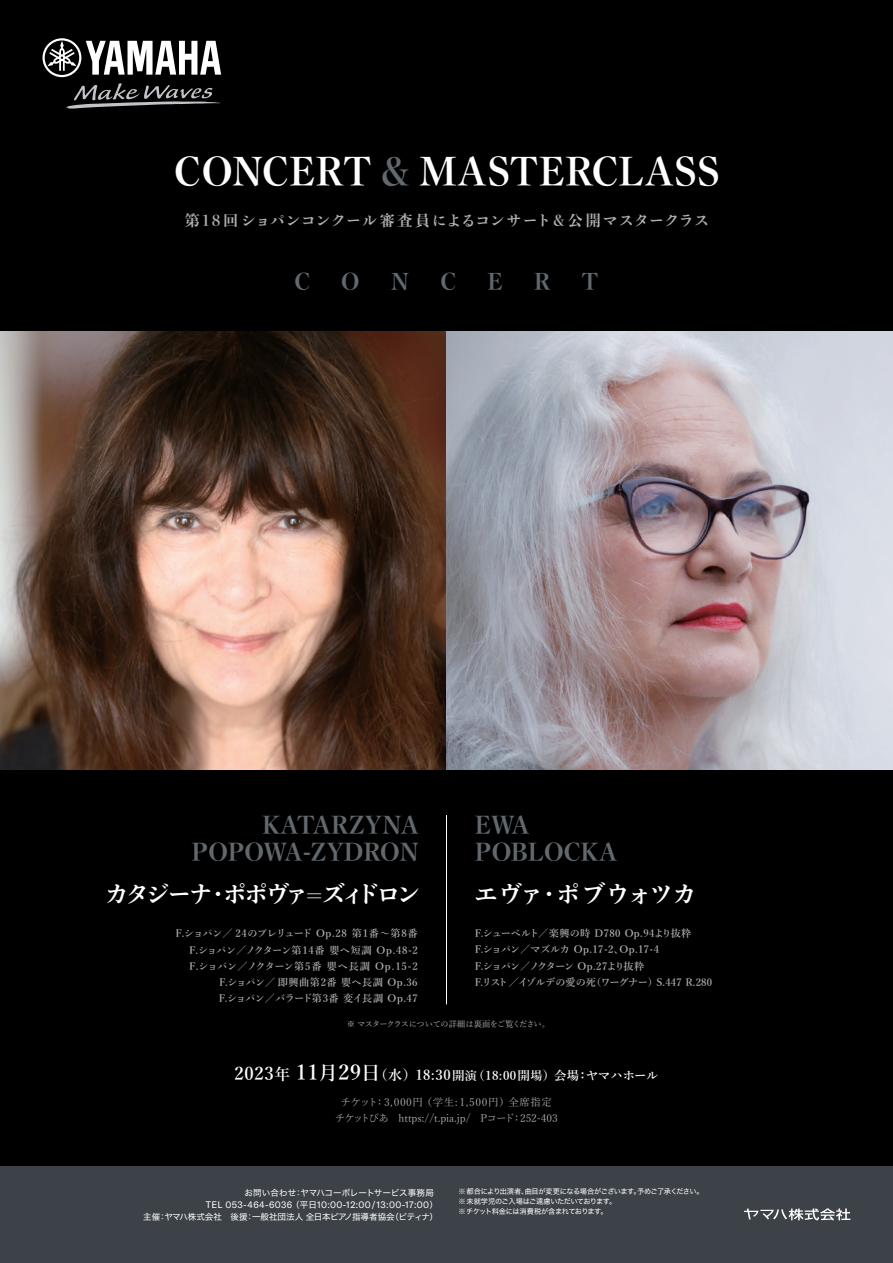
<style>
.page{position:relative;width:893px;height:1263px;background:#000}
.page>*{position:absolute;margin:0;border:0;box-sizing:border-box;transform-origin:0 0}
.t1{font:700 38.4px "Yu Min Std N";letter-spacing:.02em;color:#fff}
.t2{font:800 24px/27px "Yu Min Std N";letter-spacing:.005em;color:#61696e}
.t3{font:700 24px "Yu Min Std N";letter-spacing:-.15em;color:#fff}
.t4{font:700 24px "Yu Min Std N";letter-spacing:-.025em;color:#fff}
.t5{font:800 22.5px "Yu Min Std N";color:#61696e}
.t6{font:700 15px "Yu Min Std N";letter-spacing:.025em;color:#b0b1b5}
.t7{font:600 12.3px "Yu Min Pr 6 N";color:#fff}
.t8{font:10.5px/16.5px "Yu Min Pr 6 N";letter-spacing:-.01em;color:#b0b1b5;text-align:center}
.t9{font:600 10.2px/16.2px "Yu Min Pr 6 N";letter-spacing:.025em;color:#b0b1b5;text-align:right}
.t10{font:600 10.2px/16.2px "Yu Min Pr 6 N";letter-spacing:-.025em;color:#b0b1b5}
.t11{font:9.45px "GT America Y";letter-spacing:.035em;color:#fff}
.t12{font:8.55px "Hira Kaku Std N W4";color:#fff}
.t13{font:500 8.25px "Yu Min Pr 6 N";letter-spacing:-.055em;color:#b0b1b5}
.t14{font:7.2px/9.8px "Hira Kaku Std N W4";letter-spacing:-.065em;color:#fff}
.s1{color:#61696e}
.s2{font-size:17.7px}
.s3{font-size:15.9px}
.s4{font-size:20.85px}
.s5{font-size:19.5px}
.s6{font-size:13.95px}
.s7{font-size:12px}
.s8{font-family:"Hira Kaku Std N W4";font-size:8.55px}
</style>
<div class="page">
<div style="left:0;top:1166px;width:893px;height:97px;background:#3c4247"></div>
<img style="left:0;top:331px;width:893px;height:438px">
<svg style="left:744px;top:1208px;width:106px;height:12px"></svg>
<svg style="left:43px;top:38px;width:178px;height:39px"></svg>
<svg style="left:66px;top:83px;width:155px;height:26px"></svg>
<hr style="left:446px;top:815px;width:1px;height:189px;background:#fff">
<h1 class="t1" style="left:174px;top:142px;width:547px">CONCERT <span class="s1">&amp;</span> MASTERCLASS</h1>
<h3 class="t6" style="left:185px;top:209px;width:526px">第18 回ショパンコンクール審査員によるコンサート＆公開マスタークラス</h3>
<h3 class="t5" style="left:294px;top:265px;width:17px">C</h3>
<h3 class="t5" style="left:341px;top:265px;width:20px">O</h3>
<h3 class="t5" style="left:391px;top:265px;width:19px">N</h3>
<h3 class="t5" style="left:440px;top:265px;width:17px">C</h3>
<h3 class="t5" style="left:487px;top:265px;width:17px">E</h3>
<h3 class="t5" style="left:534px;top:265px;width:18px">R</h3>
<h3 class="t5" style="left:581px;top:265px;width:19px">T</h3>
<h2 class="t2" style="left:191px;top:811px;width:229px;text-align:right">KATARZYNA<br>POPOWA-ZYDRON</h2>
<h2 class="t3" style="left:105px;top:875px;width:318px">カタジーナ・ポポヴァ=ズィドロン</h2>
<p class="t9" style="left:175px;top:926px;width:244px">F.ショパン／ 24のプレリュード Op.28 第1番～第8番<br>F.ショパン／ノクターン第14番 嬰ヘ短調 Op.48-2<br>F.ショパン／ノクターン第5番 嬰ヘ長調 Op.15-2<br>F.ショパン／即興曲第2番 嬰ヘ長調 Op.36<br>F.ショパン／バラード第3番 変イ長調 Op.47</p>
<h2 class="t2" style="left:475px;top:811px;width:144px">EWA<br>POBLOCKA</h2>
<h2 class="t4" style="left:474px;top:875px;width:224px">エヴァ・ポブウォツカ</h2>
<p class="t10" style="left:475px;top:925px;width:239px">F.シューベルト／楽興の時 D780 Op.94より抜粋<br>F.ショパン／マズルカ Op.17-2、Op.17-4<br>F.ショパン／ノクターン Op.27より抜粋<br>F.リスト／イゾルデの愛の死（ワーグナー）S.447 R.280</p>
<p class="t13" style="left:347px;top:1016px;width:205px">※ マスタークラスについての詳細は裏面をご覧ください。</p>
<p class="t7" style="left:235px;top:1069px;width:425px"><span class="s2">2023</span><span class="s3">年</span> <span class="s4">11</span><span class="s5">月</span><span class="s4">29</span><span class="s5">日</span><span class="s6">（水）18:30</span><span class="s7">開演</span>（18:00<span class="s7">開場</span>）会場：ヤマハホール</p>
<p class="t8" style="left:335px;top:1093px;width:224px">チケット：3,000円 （学生:1,500円）全席指定チケットぴあ https://t.pia.jp/ Pコード：252-403</p>
<p class="t12" style="left:244px;top:1186px;width:191px">お問い合わせ：ヤマハコーポレートサービス事務局</p>
<p class="t11" style="left:206px;top:1199px;width:234px">TEL 053-464-6036 <span class="s8">（平日</span>10:00-12:00/13:00-17:00<span class="s8">）</span></p>
<p class="t12" style="left:143px;top:1210px;width:296px">主催：ヤマハ株式会社　後援：一般社団法人全日本ピアノ指導者協会（ピティナ）</p>
<p class="t14" style="left:458px;top:1187px;width:247px">※ 都合により出演者、曲目が変更になる場合がございます。予めご了承ください。※ 未就学児のご入場はご遠慮いただいております。<br>※チケット料金には消費税が含まれております。</p>
</div>
